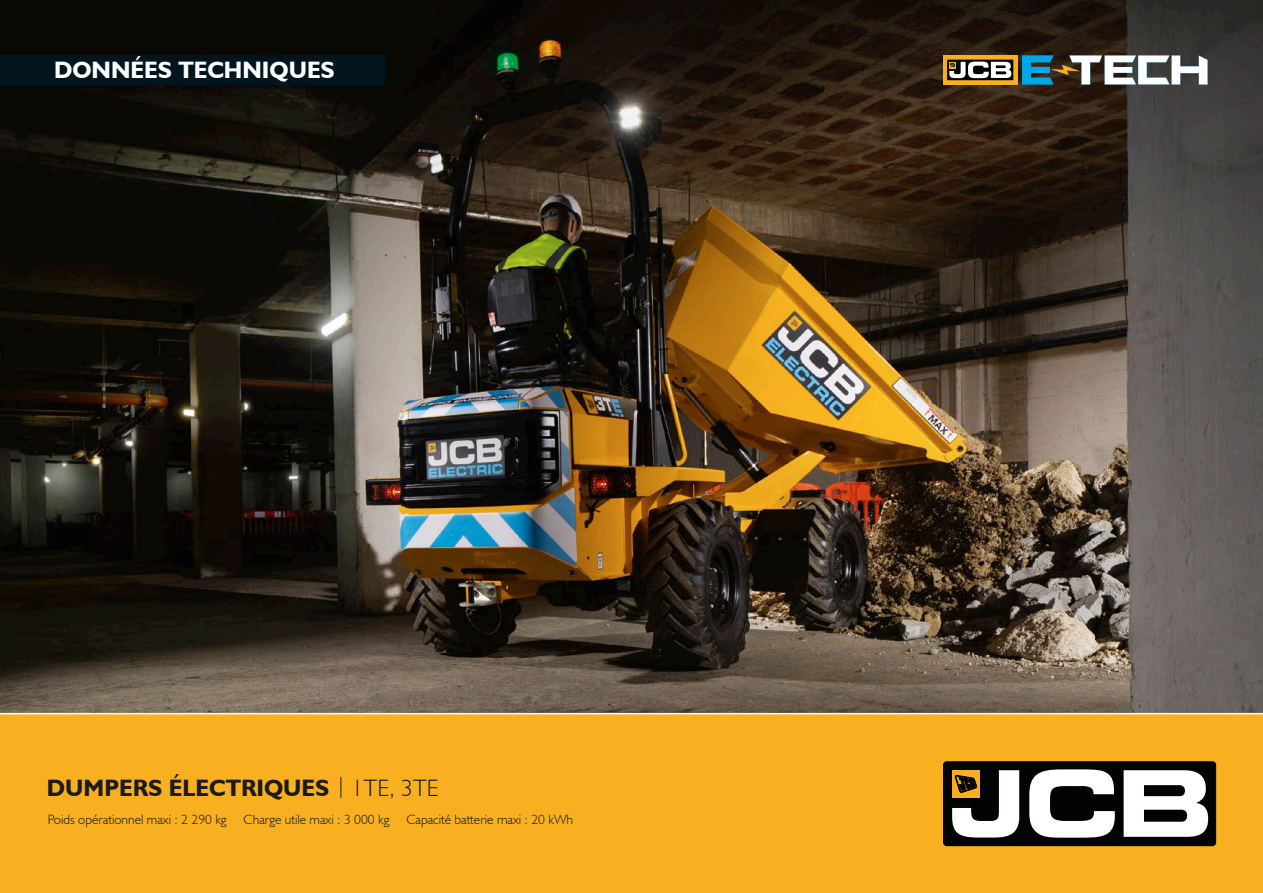
<style>
.page{position:relative;width:1263px;height:893px;background:#fff}
.page>*{position:absolute;margin:0;border:0;box-sizing:border-box;transform-origin:0 0}
.t1{font:700 23.7px "JCB Euro";color:#1b1b1a}
.t2{font:700 23.7px "JCB Euro";color:#fff}
.t3{font:300 13.5px "JCB Euro";color:#1b1b1a}
.s1{font-weight:300;font-size:21px}
.s2{font-weight:300}
</style>
<div class="page">
<img style="left:0;top:0;width:1263px;height:712px">
<div style="left:0;top:712px;width:1263px;height:181px;background:#f9b020"></div>
<div style="left:925px;top:743px;width:309px;height:121px;background:#f9b020"></div>
<div style="left:943px;top:761px;width:273px;height:85px;background:#010401;border-radius:4px"></div>
<svg style="left:1029px;top:769px;width:86px;height:69px"></svg>
<svg style="left:1123px;top:770px;width:85px;height:67px"></svg>
<svg style="left:952px;top:770px;width:67px;height:67px"></svg>
<svg style="left:1022px;top:55px;width:186px;height:30px"></svg>
<svg style="left:943px;top:55px;width:75px;height:30px"></svg>
<svg style="left:947px;top:60px;width:66px;height:20px"></svg>
<svg style="left:949px;top:62px;width:62px;height:16px"></svg>
<div style="left:0;top:55px;width:385px;height:30px;background:#00151d"></div>
<h1 class="t2" style="left:54px;top:56px;width:282px">DONNÉES TECHNIQUES</h1>
<h1 class="t1" style="left:47px;top:774px;width:393px">DUMPERS ÉLECTRIQUES <span class="s1">|</span> <span class="s2">1TE, 3TE</span></h1>
<p class="t3" style="left:48px;top:811px;width:180px">Poids opérationnel maxi : 2 290 kg</p>
<p class="t3" style="left:244px;top:811px;width:147px">Charge utile maxi : 3 000 kg</p>
<p class="t3" style="left:406px;top:811px;width:168px">Capacité batterie maxi : 20 kWh</p>
</div>
